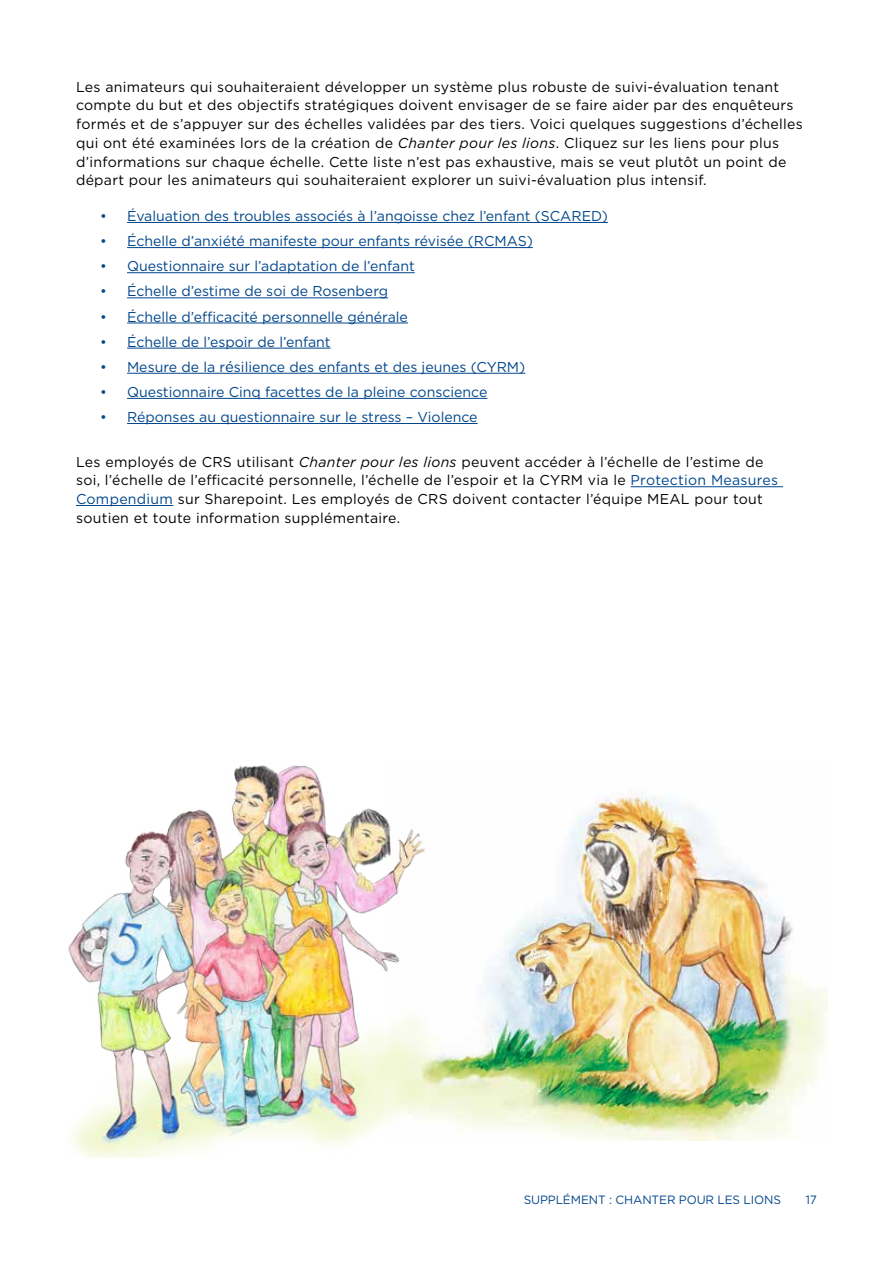
<style>
.page{position:relative;width:893px;height:1263px;background:#fff}
.page>*{position:absolute;margin:0;border:0;box-sizing:border-box;transform-origin:0 0}
.t1{font:14.25px/18.8px "Gotham";letter-spacing:.02em;color:#000}
.t2{font:14.25px "Gotham";color:#00468b}
.t3{font:12px "Gotham";letter-spacing:-.01em;color:#00468b}
.s1{font-style:italic}
.s2{font-size:15px}
.s3{color:#00468b}
</style>
<div class="page">
<hr style="left:127px;top:222px;width:481px;height:1px;background:#00468b">
<hr style="left:127px;top:247px;width:406px;height:1px;background:#00468b">
<hr style="left:127px;top:272px;width:288px;height:1px;background:#00468b">
<hr style="left:127px;top:297px;width:261px;height:1px;background:#00468b">
<hr style="left:127px;top:323px;width:281px;height:1px;background:#00468b">
<hr style="left:127px;top:348px;width:204px;height:1px;background:#00468b">
<hr style="left:127px;top:373px;width:98px;height:1px;background:#00468b">
<hr style="left:234px;top:373px;width:291px;height:1px;background:#00468b">
<hr style="left:127px;top:398px;width:360px;height:1px;background:#00468b">
<hr style="left:127px;top:423px;width:351px;height:1px;background:#00468b">
<hr style="left:631px;top:486px;width:152px;height:1px;background:#00468b">
<hr style="left:76px;top:505px;width:97px;height:1px;background:#00468b">
<img style="left:432px;top:793px;width:395px;height:347px">
<img style="left:68px;top:765px;width:364px;height:393px">
<p class="t1" style="left:76px;top:77px;width:728px">Les animateurs qui souhaiteraient développer un système plus robuste de suivi-évaluation tenant compte du but et des objectifs stratégiques doivent envisager de se faire aider par des enquêteurs formés et de s’appuyer sur des échelles validées par des tiers. Voici quelques suggestions d’échelles qui ont été examinées lors de la création de <span class="s1">Chanter pour les lions</span>. Cliquez sur les liens pour plus d’informations sur chaque échelle. Cette liste n’est pas exhaustive, mais se veut plutôt un point de départ pour les animateurs qui souhaiteraient explorer un suivi-évaluation plus intensif.</p>
<p class="t2" style="left:100px;top:207px;width:509px">• Évaluation des troubles associés à l’angoisse chez l’enfant (SCARED)</p>
<p class="t2" style="left:100px;top:232px;width:434px">• Échelle d’anxiété manifeste pour enfants révisée (RCMAS)</p>
<p class="t2" style="left:100px;top:257px;width:316px">• Questionnaire sur l’adaptation de l’enfant</p>
<p class="t2" style="left:100px;top:282px;width:290px">• Échelle d’estime de soi de Rosenberg</p>
<p class="t2" style="left:100px;top:307px;width:309px">• Échelle d’efficacité personnelle générale</p>
<p class="t2" style="left:100px;top:332px;width:232px">• Échelle de l’espoir de l’enfant</p>
<p class="t2" style="left:100px;top:358px;width:427px">• Mesure de la r<span class="s2">é</span>silience des enfants et des jeunes (CYRM)</p>
<p class="t2" style="left:100px;top:383px;width:389px">• Questionnaire Cinq facettes de la pleine conscience</p>
<p class="t2" style="left:100px;top:408px;width:379px">• Réponses au questionnaire sur le stress – Violence</p>
<p class="t1" style="left:76px;top:452px;width:704px">Les employés de CRS utilisant <span class="s1">Chanter pour les lions</span> peuvent accéder à l’échelle de l’estime de soi, l’échelle de l’efficacité personnelle, l’échelle de l’espoir et la CYRM via le <span class="s3">Protection Measures Compendium</span> sur Sharepoint. Les employés de CRS doivent contacter l’équipe MEAL pour tout soutien et toute information supplémentaire.</p>
<p class="t3" style="left:524px;top:1192px;width:259px">SUPPLÉMENT : CHANTER POUR LES LIONS</p>
<p class="t3" style="left:806px;top:1192px;width:13px">17</p>
</div>
